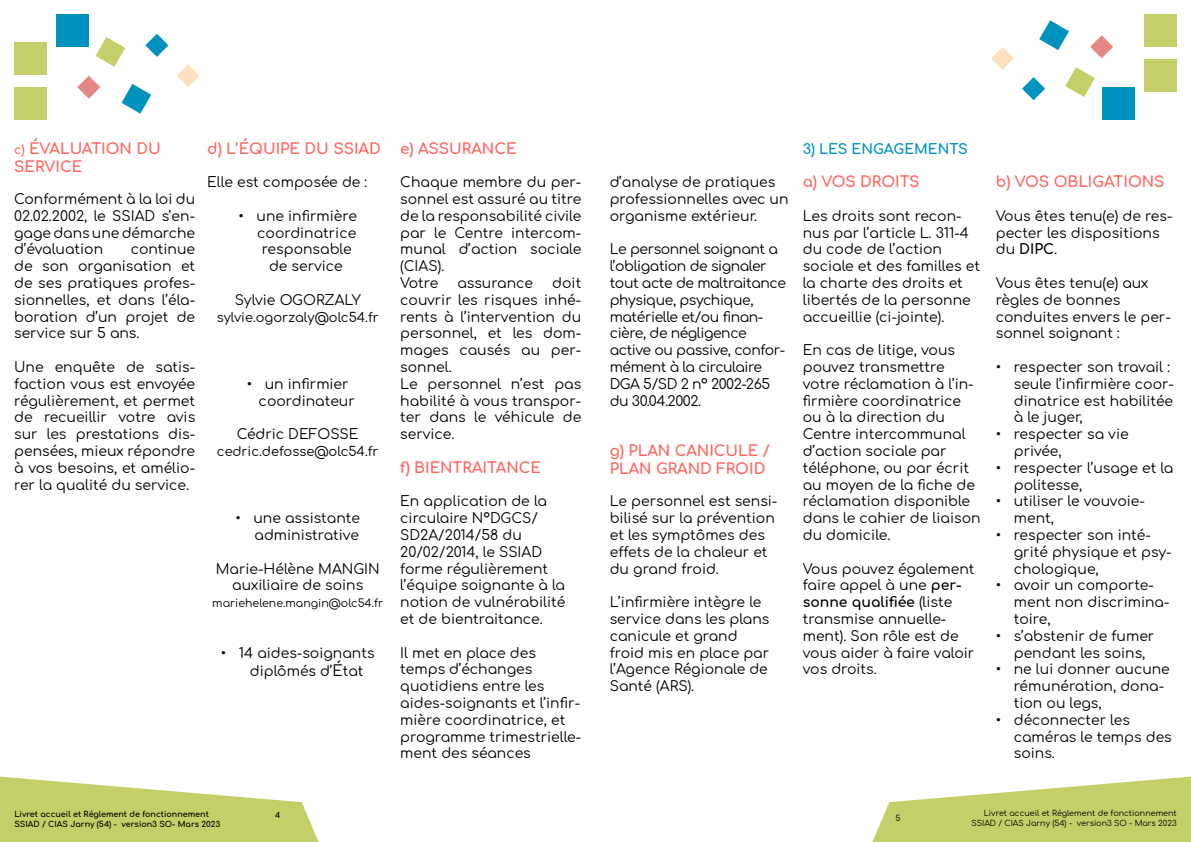
<style>
.page{position:relative;width:1191px;height:842px;background:#fff}
.page>*{position:absolute;margin:0;border:0;box-sizing:border-box;transform-origin:0 0}
.t1{font:15px/18px "Comfortaa";color:#ff655f}
.t2{font:14px/16.8px "Comfortaa";color:#000}
.t3{font:14px/16.8px "Comfortaa";letter-spacing:-.03em;color:#000}
.t4{font:14px "Comfortaa";color:#0092bf}
.t5{font:13px "Comfortaa";color:#000}
.t6{font:11px "Comfortaa";color:#000}
.t7{font:8px/9.6px "Comfortaa";color:#000;text-align:right}
.s1{font-size:12px}
.s2{font-size:15px}
</style>
<div class="page">
<div style="left:1143px;top:14px;width:33px;height:33px;background:#c4cf69"></div>
<div style="left:1143px;top:59px;width:33px;height:33px;background:#c4cf69"></div>
<div style="left:1101px;top:87px;width:33px;height:33px;background:#0092bf"></div>
<svg style="left:1065px;top:67px;width:30px;height:30px"></svg>
<svg style="left:1039px;top:20px;width:30px;height:30px"></svg>
<svg style="left:1022px;top:77px;width:23px;height:23px"></svg>
<svg style="left:991px;top:47px;width:23px;height:23px"></svg>
<svg style="left:1090px;top:35px;width:23px;height:23px"></svg>
<svg style="left:872px;top:776px;width:319px;height:66px"></svg>
<div style="left:14px;top:87px;width:33px;height:33px;background:#c4cf69"></div>
<div style="left:14px;top:42px;width:33px;height:33px;background:#c4cf69"></div>
<div style="left:56px;top:14px;width:33px;height:33px;background:#0092bf"></div>
<svg style="left:96px;top:37px;width:29px;height:30px"></svg>
<svg style="left:121px;top:84px;width:30px;height:30px"></svg>
<svg style="left:145px;top:34px;width:23px;height:23px"></svg>
<svg style="left:176px;top:64px;width:24px;height:23px"></svg>
<svg style="left:77px;top:76px;width:23px;height:23px"></svg>
<svg style="left:0;top:776px;width:319px;height:66px"></svg>
<p class="t1" style="left:14px;top:137px;width:148px"><span class="s1">c)</span> ÉVALUATION DU<br>SERVICE</p>
<p class="t2" style="left:14px;top:189px;width:182px;text-align:justify">Conformément à la loi du 02.02.2002, le SSIAD s’en&shy;gage dans une démarche d’évaluation</p>
<p class="t2" style="left:14px;top:239px;width:182px;text-align:justify;text-indent:116px">continue de son organisation et de ses pratiques profes&shy;sionnelles, et dans l’éla&shy;boration d’un projet de service sur 5 ans.</p>
<p class="t2" style="left:14px;top:357px;width:182px;text-align:justify">Une enquête de satis&shy;faction vous est envoyée régulièrement, et permet de recueillir votre avis sur les prestations dis&shy;pensées, mieux répondre à vos besoins, et amélio&shy;rer la qualité du service.</p>
<p class="t1" style="left:207px;top:137px;width:175px">d) L’ÉQUIPE DU SSIAD</p>
<p class="t2" style="left:207px;top:172px;width:162px">Elle est composée de :</p>
<p class="t2" style="left:238px;top:206px;width:120px">• une infirmière</p>
<p class="t2" style="left:257px;top:222px;width:101px">coordinatrice</p>
<p class="t2" style="left:262px;top:239px;width:91px">responsable</p>
<p class="t2" style="left:269px;top:256px;width:75px">de service</p>
<p class="t2" style="left:235px;top:290px;width:127px">Sylvie OGORZALY</p>
<p class="t5" style="left:217px;top:305px;width:164px">sylvie.ogorzaly@olc54.fr</p>
<p class="t2" style="left:259px;top:374px;width:98px;text-indent:-12px">• un infirmier coordinateur</p>
<p class="t2" style="left:237px;top:424px;width:123px">Cédric DEFOSSE</p>
<p class="t5" style="left:217px;top:440px;width:163px">cedric.defosse@olc54.fr</p>
<p class="t2" style="left:235px;top:508px;width:126px;text-align:right">• une assistante administrative</p>
<p class="t2" style="left:216px;top:558px;width:165px;text-align:center">Marie-Hélène MANGIN auxiliaire de soins</p>
<p class="t6" style="left:212px;top:593px;width:172px">mariehelene.mangin@olc54.fr</p>
<p class="t2" style="left:250px;top:642px;width:126px;line-height:18px;text-indent:-29px">• 14 aides-soignants diplômés d’<span class="s2">É</span>tat</p>
<p class="t1" style="left:400px;top:137px;width:118px">e) ASSURANCE</p>
<p class="t2" style="left:400px;top:172px;width:182px">Chaque membre du per&shy;sonnel est assuré au titre de la responsabilité civile par le Centre intercom&shy;munal d’action sociale (CIAS).<br>Votre</p>
<p class="t2" style="left:400px;top:273px;width:182px;text-indent:152px">doit couvrir les risques inhé&shy;rents à l’intervention du personnel, et les dom&shy;mages causés au per&shy;sonnel.<br>Le personnel n’est pas habilité à vous transpor&shy;ter dans le véhicule de service.</p>
<p class="t1" style="left:400px;top:456px;width:142px">f) BIENTRAITANCE</p>
<p class="t2" style="left:400px;top:491px;width:167px">En application de la circulaire N°DGCS/<br>SD2A/2014/58 du<br>20/02/2014, le SSIAD forme régulièrement l’équipe soignante à la notion de vulnérabilité et de bientraitance.</p>
<p class="t2" style="left:400px;top:642px;width:182px">Il met en place des temps d’échanges quotidiens entre les aides-soignants et l’infir&shy;mière coordinatrice, et programme trimestrielle&shy;ment des séances</p>
<p class="t2" style="left:457px;top:273px;width:77px">assurance</p>
<p class="t7" style="left:14px;top:808px;width:207px;text-align:left">Livret accueil et Réglement de fonctionnement<br>SSIAD / CIAS Jarny (54) - version3 SO- Mars 2023</p>
<p class="t7" style="left:275px;top:809px;width:7px">4</p>
<p class="t2" style="left:610px;top:172px;width:180px">d’analyse de pratiques professionnelles avec un organisme extérieur.</p>
<p class="t3" style="left:610px;top:239px;width:178px">Le personnel soignant a l’obligation de signaler tout acte de maltraitance physique, psychique, matérielle et/ou finan&shy;cière, de négligence active ou passive, confor&shy;mément à la circulaire<br>DGA 5/SD 2 n° 2002-265 du 30.04.2002.</p>
<p class="t1" style="left:610px;top:440px;width:162px">g) PLAN CANICULE /<br>PLAN GRAND FROID</p>
<p class="t2" style="left:610px;top:491px;width:169px">Le personnel est sensi&shy;bilisé sur la prévention et les symptômes des effets de la chaleur et du grand froid.</p>
<p class="t2" style="left:610px;top:592px;width:161px">L’infirmière intègre le service dans les plans canicule et grand froid mis en place par l’Agence Régionale de<br>Santé (ARS).</p>
<p class="t4" style="left:802px;top:136px;width:167px">3) LES ENGAGEMENTS</p>
<p class="t1" style="left:802px;top:171px;width:118px">a) VOS DROITS</p>
<p class="t2" style="left:802px;top:206px;width:179px">Les droits sont recon&shy;nus par l’article L. 311-4 du code de l’action sociale et des familles et la charte des droits et libertés de la personne accueillie (ci-jointe).</p>
<p class="t2" style="left:802px;top:340px;width:179px">En cas de litige, vous pouvez transmettre votre réclamation à l’in&shy;firmière coordinatrice ou à la direction du<br>Centre intercommunal d’action sociale par téléphone, ou par écrit au moyen de la fiche de réclamation disponible dans le cahier de liaison du domicile.</p>
<p class="t2" style="left:802px;top:558px;width:173px">Vous pouvez également faire appel à une per&shy;sonne qualifiée (liste transmise annuelle&shy;ment). Son rôle est de vous aider à faire valoir vos droits.</p>
<p class="t1" style="left:995px;top:171px;width:170px">b) VOS OBLIGATIONS</p>
<p class="t2" style="left:995px;top:206px;width:178px">Vous êtes tenu(e) de res&shy;pecter les dispositions du DIPC.</p>
<p class="t2" style="left:995px;top:273px;width:176px">Vous êtes tenu(e) aux règles de bonnes conduites envers le per&shy;sonnel soignant :</p>
<p class="t2" style="left:1013px;top:357px;width:162px;text-indent:-18px">• respecter son travail : seule l’infirmière coor&shy;dinatrice est habilitée à le juger,</p>
<p class="t2" style="left:1013px;top:424px;width:116px;text-indent:-18px">• respecter sa vie privée,</p>
<p class="t2" style="left:1013px;top:458px;width:161px;text-indent:-18px">• respecter l’usage et la politesse,</p>
<p class="t2" style="left:1013px;top:491px;width:133px;text-indent:-18px">• utiliser le vouvoie&shy;ment,</p>
<p class="t2" style="left:1013px;top:525px;width:159px;text-indent:-18px">• respecter son inté&shy;grité physique et psy&shy;chologique,</p>
<p class="t2" style="left:1013px;top:575px;width:157px;text-indent:-18px">• avoir un comporte&shy;ment non discrimina&shy;toire,</p>
<p class="t2" style="left:1013px;top:626px;width:142px;text-indent:-18px">• s’abstenir de fumer pendant les soins,</p>
<p class="t2" style="left:1013px;top:659px;width:158px;text-indent:-18px">• ne lui donner aucune rémunération, dona&shy;tion ou legs,</p>
<p class="t2" style="left:1013px;top:710px;width:159px;text-indent:-18px">• déconnecter les caméras le temps des soins.</p>
<p class="t7" style="left:895px;top:812px;width:7px">5</p>
<p class="t7" style="left:971px;top:807px;width:207px">Livret accueil et Réglement de fonctionnement<br>SSIAD / CIAS Jarny (54) - version3 SO - Mars 2023</p>
</div>
